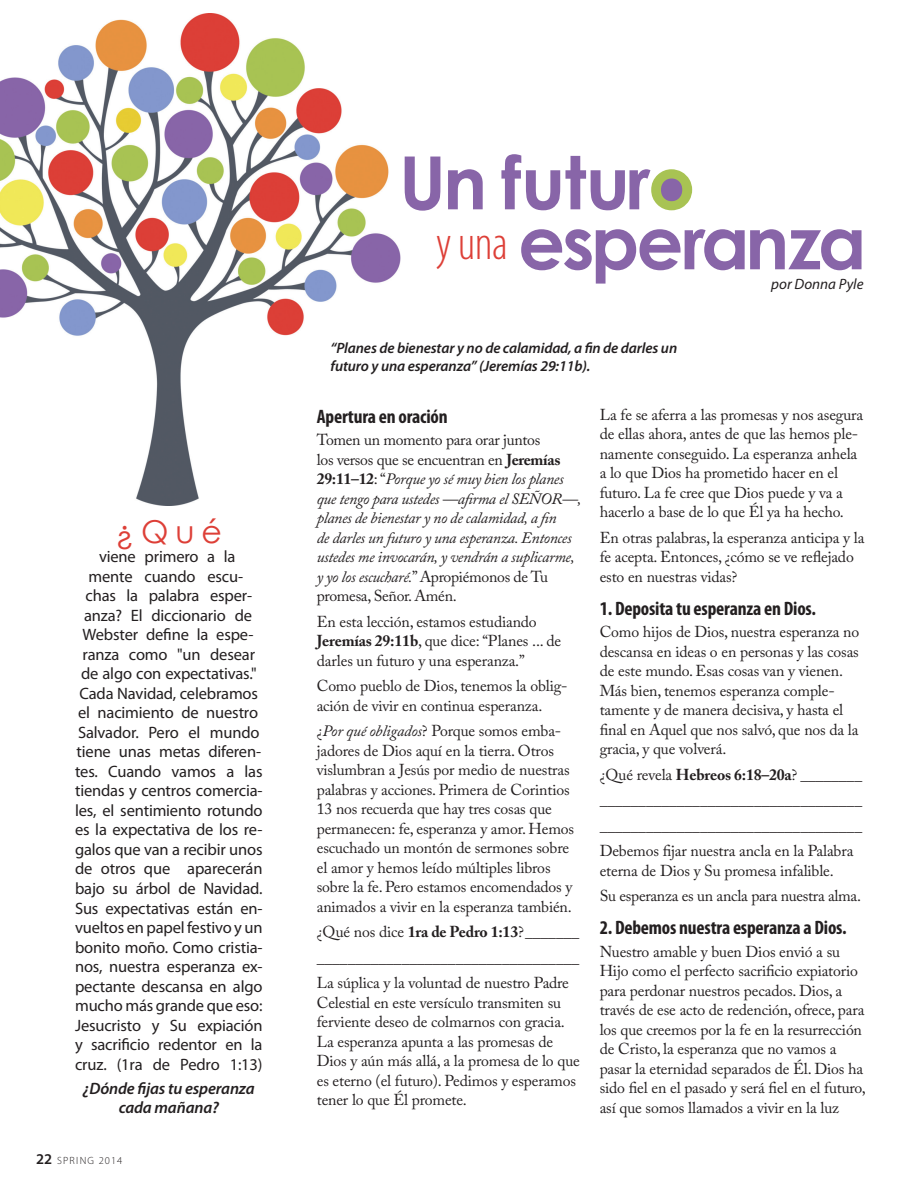
<style>
.page{position:relative;width:918px;height:1188px;background:#fff}
.page>*{position:absolute;margin:0;border:0;box-sizing:border-box;transform-origin:0 0}
.t1{font:700 73.5px/60px "Century Gothic";letter-spacing:-.04em;color:#8865a8}
.t2{font:300 condensed 48px "Myriad Pro";color:#dd3f37}
.t3{font:31.5px "Century Gothic";color:#dd3f37}
.t4{font:700 condensed 19.5px "Myriad Pro";letter-spacing:-.01em;color:#231f20}
.t5{font:16.5px/19.5px "Myriad Pro";letter-spacing:-.01em;color:#231f20;text-align:center}
.t6{font:italic 600 16.5px/19.5px "Myriad Pro";letter-spacing:-.01em;color:#231f20;text-align:center}
.t7{font:15.75px/19.5px "Adobe Caslon Pro";letter-spacing:-.01em;color:#231f20}
.t8{font:italic 15.75px/19.5px "Adobe Caslon Pro";letter-spacing:-.02em;color:#231f20}
.t9{font:italic 600 15px/18px "Myriad Pro";letter-spacing:-.01em;color:#231f20}
.t10{font:italic 15px "Myriad Pro";color:#231f20}
.t11{font:300 10.5px "Myriad Pro";letter-spacing:.12em;color:#231f20}
.s1{font-weight:600;font-size:15px}
.s2{color:#a8c353}
.s3{font-style:normal}
.s4{font-weight:700;font-style:normal}
.s5{font-weight:700}
.s6{font-style:italic}
</style>
<div class="page">
<div style="left:653px;top:171px;width:36px;height:36px;background:#8865a8;border-radius:50%"></div>
<img style="left:0;top:14px;width:401px;height:492px">
<h3 class="t3" style="left:116px;top:510px;width:108px">¿Qué</h3>
<p class="t5" style="left:75px;top:547px;width:189px">viene primero a la<br>mente cuando escu&shy;chas la palabra esper&shy;anza? El diccionario de<br>Webster define la espe&shy;ranza como "un desear de algo con expectativas."<br>Cada Navidad, celebramos el nacimiento de nuestro<br>Salvador. Pero el mundo tiene unas metas diferen&shy;tes. Cuando vamos a las tiendas y centros comercia&shy;les, el sentimiento rotundo es la expectativa de los re&shy;galos que van a recibir unos de otros que aparecerán bajo su árbol de Navidad.<br>Sus expectativas están en&shy;vueltos en papel festivo y un bonito moño. Como cristia&shy;nos, nuestra esperanza ex&shy;pectante descansa en algo mucho más grande que eso:<br>Jesucristo y Su expiación y sacrificio redentor en la cruz. (1ra de Pedro 1:13)</p>
<p class="t6" style="left:83px;top:1078px;width:174px">¿Dónde fijas tu esperanza cada mañana?</p>
<p class="t11" style="left:36px;top:1155px;width:88px"><span class="s1">22</span> Spring 2014</p>
<h1 class="t1" style="left:518px;top:149px;width:350px;text-indent:-119px">Un futur<span class="s2">o </span>esperanza</h1>
<h2 class="t2" style="left:436px;top:217px;width:73px">y una</h2>
<p class="t10" style="left:771px;top:275px;width:94px">por Donna Pyle</p>
<p class="t9" style="left:331px;top:338px;width:348px">“Planes de bienestar y no de calamidad, a fin de darles un futuro y una esperanza” (Jeremías 29:11b).</p>
<p class="t4" style="left:317px;top:404px;width:132px">Apertura en oración</p>
<p class="t8" style="left:317px;top:430px;width:266px"><span class="s3">Tomen un momento para orar juntos<br>los versos que se encuentran en</span> <span class="s4">Jeremías 29:11–12</span><span class="s3">: “</span>Porque yo sé muy bien los planes que tengo para ustedes —afirma el SEÑOR—, planes de bienestar y no de calamidad, a fin<br>de darles un futuro y una esperanza. Entonces ustedes me invocarán, y vendrán a suplicarme, y yo los escucharé.<span class="s3">” Apropiémonos de Tu promesa, Señor. Amén.</span></p>
<p class="t7" style="left:317px;top:612px;width:246px">En esta lección, estamos estudiando<br><span class="s5">Jeremías 29:11b</span>, que dice: “Planes ... de darles un futuro y una esperanza.”</p>
<p class="t7" style="left:317px;top:676px;width:252px">Como pueblo de Dios, tenemos la oblig&shy;ación de vivir en continua esperanza.</p>
<p class="t7" style="left:317px;top:721px;width:259px">¿<span class="s6">Por qué obligados</span>? Porque somos emba&shy;jadores de Dios aquí en la tierra. Otros vislumbran a Jesús por medio de nuestras palabras y acciones. Primera de Corintios 13 nos recuerda que hay tres cosas que permanecen: fe, esperanza y amor. Hemos escuchado un montón de sermones sobre el amor y hemos leído múltiples libros sobre la fe. Pero estamos encomendados y animados a vivir en la esperanza también.</p>
<p class="t7" style="left:317px;top:919px;width:264px;line-height:25.5px;text-align:justify">¿Qué nos dice <span class="s5">1ra de Pedro 1:13</span>?_______ __________________________________ La súplica y la voluntad de nuestro Padre</p>
<p class="t7" style="left:317px;top:993px;width:265px">Celestial en este versículo transmiten su ferviente deseo de colmarnos con gracia.<br>La esperanza apunta a las promesas de Dios y aún más allá, a la promesa de lo que es eterno (el futuro). Pedimos y esperamos tener lo que Él promete.</p>
<p class="t7" style="left:600px;top:405px;width:265px">La fe se aferra a las promesas y nos asegura de ellas ahora, antes de que las hemos ple&shy;namente conseguido. La esperanza anhela a lo que Dios ha prometido hacer en el futuro. La fe cree que Dios puede y va a hacerlo a base de lo que Él ya ha hecho.</p>
<p class="t7" style="left:600px;top:528px;width:266px">En otras palabras, la esperanza anticipa y la fe acepta. Entonces, ¿cómo se ve reflejado esto en nuestras vidas?</p>
<p class="t4" style="left:600px;top:596px;width:218px">1. Deposita tu esperanza en Dios.</p>
<p class="t7" style="left:600px;top:622px;width:261px">Como hijos de Dios, nuestra esperanza no descansa en ideas o en personas y las cosas de este mundo. Esas cosas van y vienen.<br>Más bien, tenemos esperanza comple&shy;tamente y de manera decisiva, y hasta el final en Aquel que nos salvó, que nos da la gracia, y que volverá.</p>
<p class="t7" style="left:600px;top:762px;width:264px;line-height:25.5px;text-align:justify">¿Qué revela <span class="s5">Hebreos 6:18–20a</span>? ________ __________________________________ __________________________________ Debemos fijar nuestra ancla en la Palabra</p>
<p class="t7" style="left:600px;top:858px;width:263px;line-height:25.5px">eterna de Dios y Su promesa infalible.<br>Su esperanza es un ancla para nuestra alma.</p>
<p class="t4" style="left:600px;top:916px;width:249px">2. Debemos nuestra esperanza a Dios.</p>
<p class="t7" style="left:600px;top:942px;width:268px">Nuestro amable y buen Dios envió a su Hijo como el perfecto sacrificio expiatorio para perdonar nuestros pecados. Dios, a través de ese acto de redención, ofrece, para los que creemos por la fe en la resurrección de Cristo, la esperanza que no vamos a pasar la eternidad separados de Él. Dios ha sido fiel en el pasado y será fiel en el futuro, así que somos llamados a vivir en la luz</p>
</div>
